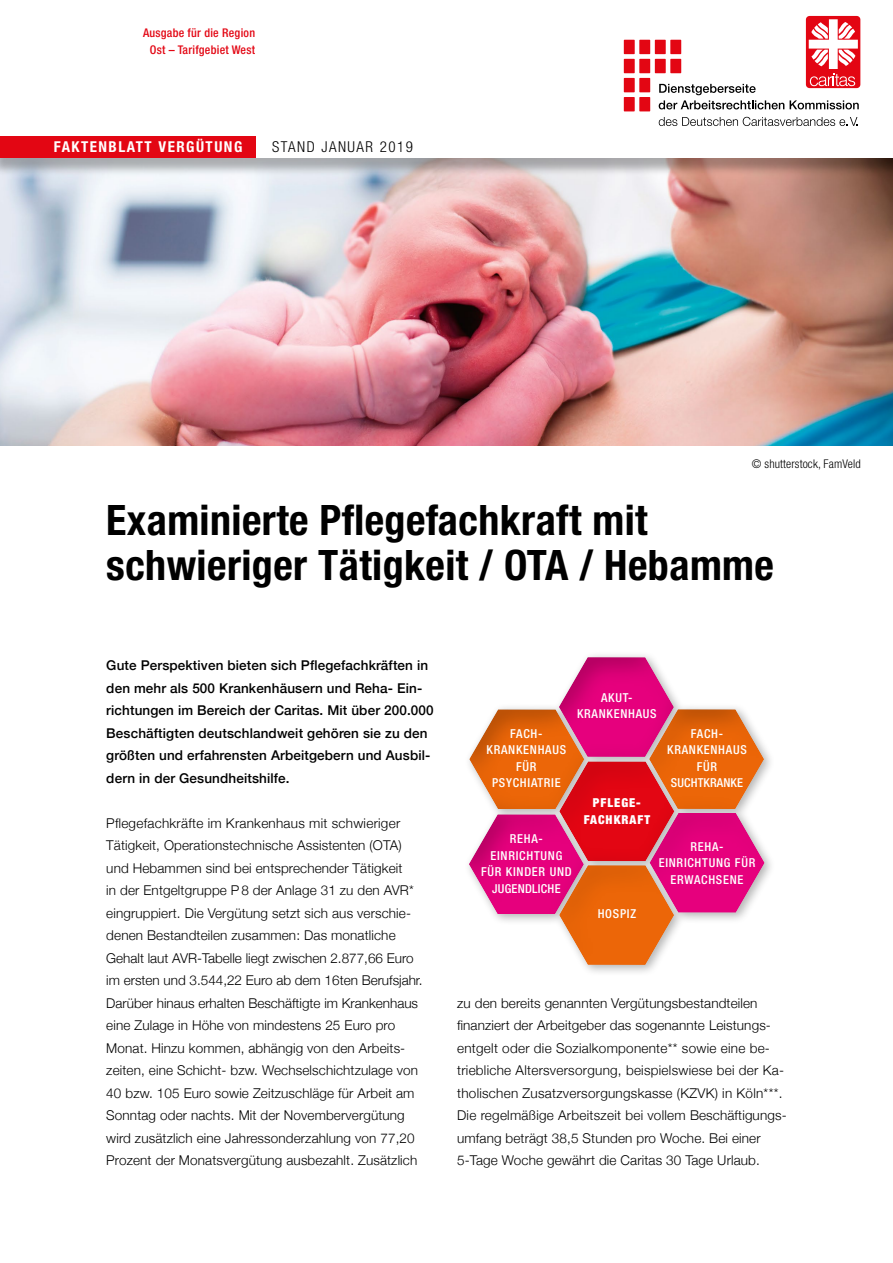
<style>
.page{position:relative;width:893px;height:1263px;background:#fff}
.page>*{position:absolute;margin:0;border:0;box-sizing:border-box;transform-origin:0 0}
.t1{font:700 condensed 42px/45px "Helvetica Neue";letter-spacing:.01em;color:#000}
.t2{font:700 condensed 15px "Helvetica Neue";letter-spacing:.1em;color:#fff}
.t3{font:300 condensed 15px "Helvetica Neue";letter-spacing:.1em;color:#000}
.t4{font:300 13.5px/22.5px "Helvetica Neue";letter-spacing:.01em;color:#000}
.t5{font:500 13.5px/22.5px "Helvetica Neue";letter-spacing:.01em;color:#000}
.t6{font:500 condensed 12.3px/16.5px "Helvetica Neue";letter-spacing:.06em;color:#fff;text-align:center}
.t7{font:900 condensed 12.3px/16.5px "Helvetica Neue";letter-spacing:.08em;color:#fff;text-align:center}
.t8{font:500 condensed 12px/16.5px "Helvetica Neue";letter-spacing:.02em;color:#e30613;text-align:center}
.t9{font:300 condensed 12px "Helvetica Neue";letter-spacing:.01em;color:#000}
</style>
<div class="page">
<img style="left:0;top:176px;width:893px;height:269px">
<div style="left:463px;top:651px;width:313px;height:326px;background:#000;opacity:.3"></div>
<div style="left:456px;top:647px;width:321px;height:318px;background:#000;opacity:.5"></div>
<div style="left:0;top:0;width:893px;height:176px;background:#000;opacity:.3"></div>
<div style="left:0;top:0;width:893px;height:157px;background:#fff"></div>
<div style="left:0;top:136px;width:255px;height:21px;background:#e30613"></div>
<div style="left:806px;top:16px;width:54px;height:72px;background:#e30613;border-radius:4px"></div>
<svg style="left:809px;top:19px;width:49px;height:67px"></svg>
<div style="left:655px;top:40px;width:11px;height:14px;background:#e30613"></div>
<div style="left:670px;top:40px;width:11px;height:14px;background:#e30613"></div>
<div style="left:624px;top:40px;width:11px;height:14px;background:#e30613"></div>
<div style="left:639px;top:40px;width:11px;height:14px;background:#e30613"></div>
<div style="left:655px;top:59px;width:11px;height:14px;background:#e30613"></div>
<div style="left:670px;top:59px;width:11px;height:14px;background:#e30613"></div>
<div style="left:624px;top:59px;width:11px;height:14px;background:#e30613"></div>
<div style="left:639px;top:59px;width:11px;height:14px;background:#e30613"></div>
<div style="left:624px;top:78px;width:11px;height:14px;background:#e30613"></div>
<div style="left:639px;top:78px;width:11px;height:14px;background:#e30613"></div>
<div style="left:624px;top:97px;width:11px;height:14px;background:#e30613"></div>
<div style="left:639px;top:97px;width:11px;height:14px;background:#e30613"></div>
<svg style="left:659px;top:84px;width:125px;height:25px"></svg>
<svg style="left:790px;top:100px;width:69px;height:9px"></svg>
<svg style="left:659px;top:117px;width:199px;height:9px"></svg>
<p class="t8" style="left:143px;top:25px;width:114px">Ausgabe für die Region<br>Ost – Tarifgebiet West</p>
<p class="t2" style="left:54px;top:138px;width:190px">FAKTENBLATT VERGÜTUNG</p>
<p class="t3" style="left:272px;top:138px;width:142px">STAND JANUAR 2019</p>
<p class="t9" style="left:752px;top:456px;width:110px">© shutterstock, FamVeld</p>
<h1 class="t1" style="left:106px;top:497px;width:669px">Examinierte Pflegefachkraft mit schwieriger Tätigkeit / OTA / Hebamme</h1>
<p class="t5" style="left:106px;top:653px;width:329px">Gute Perspektiven bieten sich Pflegefachkräften in den mehr als 500 Krankenhäusern und Reha- Ein&shy;richtungen im Bereich der Caritas. Mit über 200.000<br>Beschäftigten deutschlandweit gehören sie zu den größten und erfahrensten Arbeitgebern und Ausbil&shy;dern in der Gesundheitshilfe.</p>
<p class="t4" style="left:106px;top:811px;width:318px">Pflegefachkräfte im Krankenhaus mit schwieriger Tätigkeit, Operationstechnische Assistenten (OTA) und Hebammen sind bei entsprechender Tätigkeit<br>in der Entgeltgruppe P8 der Anlage 31 zu den AVR* eingruppiert. Die Vergütung setzt sich aus verschie&shy;denen Bestandteilen zusammen: Das monatliche Gehalt laut AVR-Tabelle liegt zwischen 2.877,66 Euro im ersten und 3.544,22 Euro ab dem 16ten Berufsjahr.<br>Darüber hinaus erhalten Beschäftigte im Krankenhaus eine Zulage in Höhe von mindestens 25 Euro pro Monat. Hinzu kommen, abhängig von den Arbeits&shy;zeiten, eine Schicht- bzw. Wechselschichtzulage von 40 bzw. 105 Euro sowie Zeitzuschläge für Arbeit am Sonntag oder nachts. Mit der Novembervergütung wird zusätzlich eine Jahressonderzahlung von 77,20<br>Prozent der Monatsvergütung ausbezahlt. Zusätzlich</p>
<p class="t6" style="left:577px;top:689px;width:81px">AKUT-<br>KRANKENHAUS</p>
<p class="t6" style="left:487px;top:725px;width:81px">FACH-<br>KRANKENHAUS<br>FÜR<br>PSYCHIATRIE</p>
<p class="t6" style="left:667px;top:725px;width:81px">FACH-<br>KRANKENHAUS<br>FÜR<br>SUCHTKRANKE</p>
<p class="t6" style="left:481px;top:830px;width:92px">REHA-<br>EINRICHTUNG<br>FÜR KINDER UND<br>JUGENDLICHE</p>
<p class="t7" style="left:584px;top:794px;width:68px">PFLEGE-<br>FACHKRAFT</p>
<p class="t6" style="left:659px;top:838px;width:98px">REHA-<br>EINRICHTUNG FÜR<br>ERWACHSENE</p>
<p class="t6" style="left:598px;top:905px;width:40px">HOSPIZ</p>
<p class="t4" style="left:457px;top:991px;width:331px">zu den bereits genannten Vergütungsbestandteilen finanziert der Arbeitgeber das sogenannte Leistungs&shy;entgelt oder die Sozialkomponente** sowie eine be&shy;triebliche Altersversorgung, beispielswiese bei der Ka&shy;tholischen Zusatzversorgungskasse (KZVK) in Köln***.<br>Die regelmäßige Arbeitszeit bei vollem Beschäftigungs&shy;umfang beträgt 38,5 Stunden pro Woche. Bei einer 5-Tage Woche gewährt die Caritas 30 Tage Urlaub.</p>
</div>
